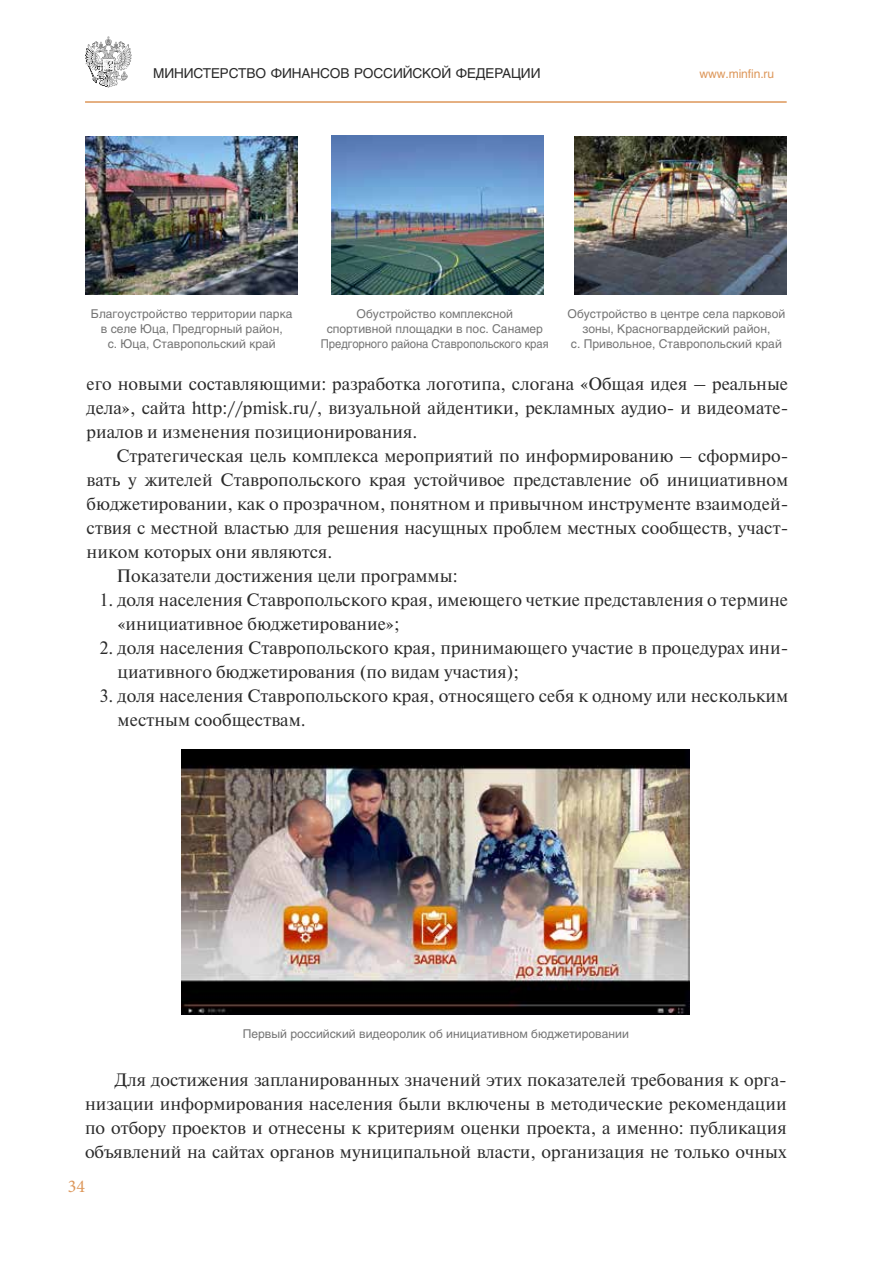
<style>
.page{position:relative;width:893px;height:1263px;background:#fff}
.page>*{position:absolute;margin:0;border:0;box-sizing:border-box;transform-origin:0 0}
.t1{font:18px/24px "Newton C";color:#2a2a2a}
.t2{font:18px "Minion Pro";color:#dd975a}
.t3{font:13.5px "Helios C";letter-spacing:-.01em;color:#2a2a2a}
.t4{font:12px/15px "Helios C";color:#747474;text-align:center}
.t5{font:12px "Helios C";letter-spacing:-.01em;color:#dd975a}
</style>
<div class="page">
<svg style="left:85px;top:37px;width:47px;height:51px"></svg>
<hr style="left:85px;top:101px;width:702px;height:2px;background:#dd975a">
<img style="left:85px;top:136px;width:213px;height:158px">
<img style="left:331px;top:136px;width:213px;height:158px">
<img style="left:574px;top:136px;width:213px;height:158px">
<img style="left:182px;top:750px;width:508px;height:264px">
<p class="t3" style="left:153px;top:65px;width:389px">МИНИСТЕРСТВО ФИНАНСОВ РОССИЙСКОЙ ФЕДЕРАЦИИ</p>
<p class="t5" style="left:699px;top:66px;width:76px">www.minfin.ru</p>
<p class="t4" style="left:91px;top:306px;width:203px">Благоустройство территории парка в селе Юца, Предгорный район,<br>с. Юца, Ставропольский край</p>
<p class="t4" style="left:321px;top:306px;width:229px">Обустройство комплексной<br>спортивной площадки в пос. Санамер<br>Предгорного района Ставропольского края</p>
<p class="t4" style="left:567px;top:306px;width:219px">Обустройство в центре села парковой зоны, Красногвардейский район,<br>с. Привольное, Ставропольский край</p>
<p class="t1" style="left:87px;top:372px;width:703px;text-align:justify">его новыми составляющими: разработка логотипа, слогана «Общая идея – реальные дела», сайта http://pmisk.ru/, визуальной айдентики, рекламных аудио- и видеомате&shy;риалов и изменения позиционирования.</p>
<p class="t1" style="left:116px;top:444px;width:673px">Стратегическая цель комплекса мероприятий по информированию – сформиро-</p>
<p class="t1" style="left:87px;top:468px;width:703px">вать у жителей Ставропольского края устойчивое представление об инициативном</p>
<p class="t1" style="left:87px;top:492px;width:703px">бюджетировании, как о прозрачном, понятном и привычном инструменте взаимодей-</p>
<p class="t1" style="left:87px;top:516px;width:703px">ствия с местной властью для решения насущных проблем местных сообществ, участ-</p>
<p class="t1" style="left:87px;top:540px;width:247px">ником которых они являются.</p>
<p class="t1" style="left:116px;top:564px;width:343px">Показатели достижения цели программы:</p>
<p class="t1" style="left:117px;top:588px;width:672px;text-indent:-18px">1. доля населения Ставропольского края, имеющего четкие представления о термине «инициативное бюджетирование»;</p>
<p class="t1" style="left:118px;top:636px;width:672px;text-indent:-18px">2. доля населения Ставропольского края, принимающего участие в процедурах ини&shy;циативного бюджетирования (по видам участия);</p>
<p class="t1" style="left:118px;top:684px;width:672px;text-indent:-18px">3. доля населения Ставропольского края, относящего себя к одному или нескольким местным сообществам.</p>
<p class="t4" style="left:243px;top:1026px;width:388px">Первый российский видеоролик об инициативном бюджетировании</p>
<p class="t1" style="left:85px;top:1068px;width:703px;text-align:justify;text-indent:30px">Для достижения запланированных значений этих показателей требования к орга&shy;низации информирования населения были включены в методические рекомендации по отбору проектов и отнесены к критериям оценки проекта, а именно: публикация объявлений на сайтах органов муниципальной власти, организация не только очных</p>
<p class="t2" style="left:68px;top:1174px;width:19px">34</p>
</div>
